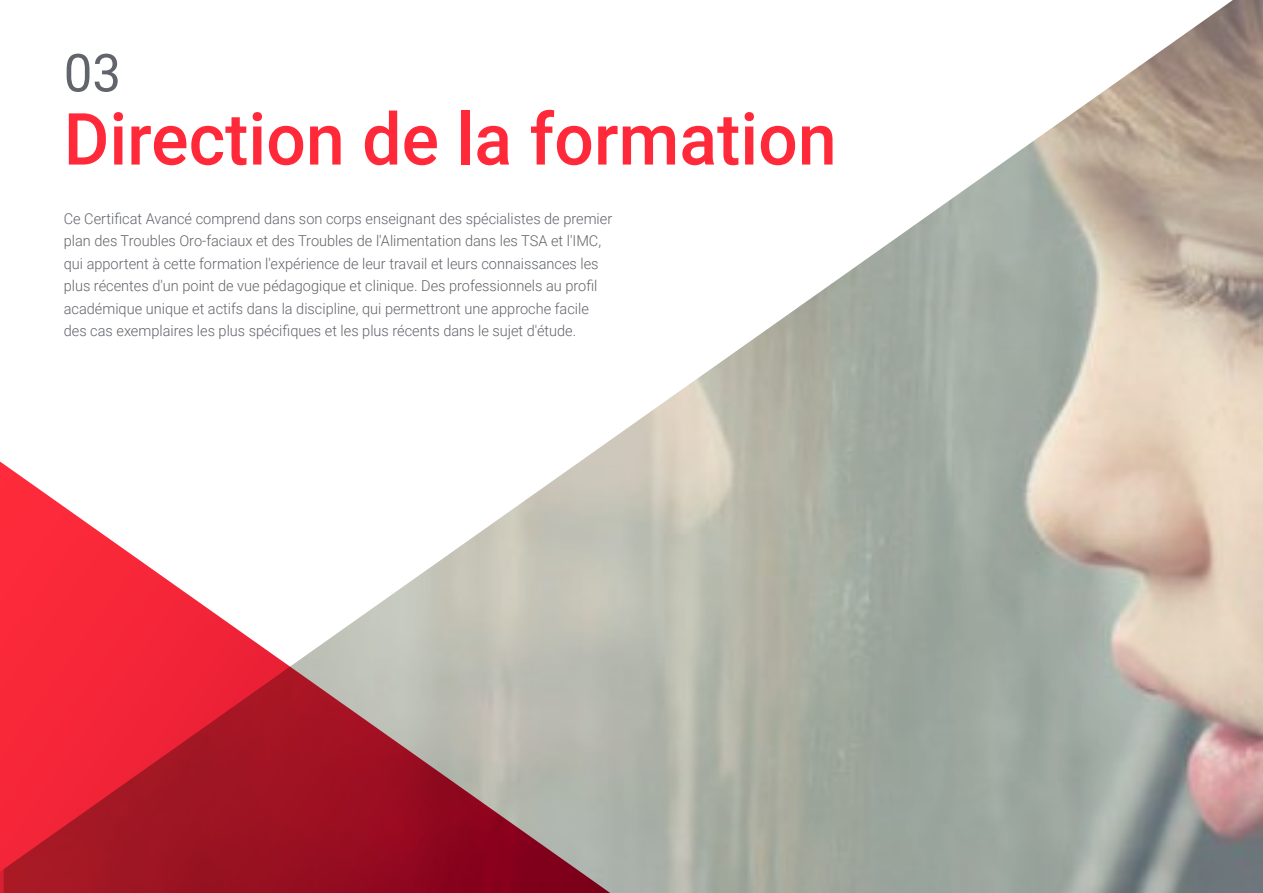
<style>
.page{position:relative;width:1263px;height:893px;background:#fff}
.page>*{position:absolute;margin:0;border:0;box-sizing:border-box;transform-origin:0 0}
.t1{font:500 72px "Roboto";color:#ff293a}
.t2{font:52.5px "Roboto";color:#61646a}
.t3{font:300 15px/22.5px "Roboto";color:#61646a}
</style>
<div class="page">
<img style="left:602px;top:0;width:661px;height:893px">
<svg style="left:0;top:446px;width:640px;height:447px"></svg>
<h2 class="t2" style="left:64px;top:36px;width:59px">03</h2>
<h1 class="t1" style="left:64px;top:89px;width:774px">Direction de la formation</h1>
<p class="t3" style="left:64px;top:207px;width:550px">Ce Certificat Avancé comprend dans son corps enseignant des spécialistes de premier plan des Troubles Oro-faciaux et des Troubles de l'Alimentation dans les TSA et l'IMC, qui apportent à cette formation l'expérience de leur travail et leurs connaissances les plus récentes d'un point de vue pédagogique et clinique. Des professionnels au profil académique unique et actifs dans la discipline, qui permettront une approche facile des cas exemplaires les plus spécifiques et les plus récents dans le sujet d'étude.</p>
</div>
